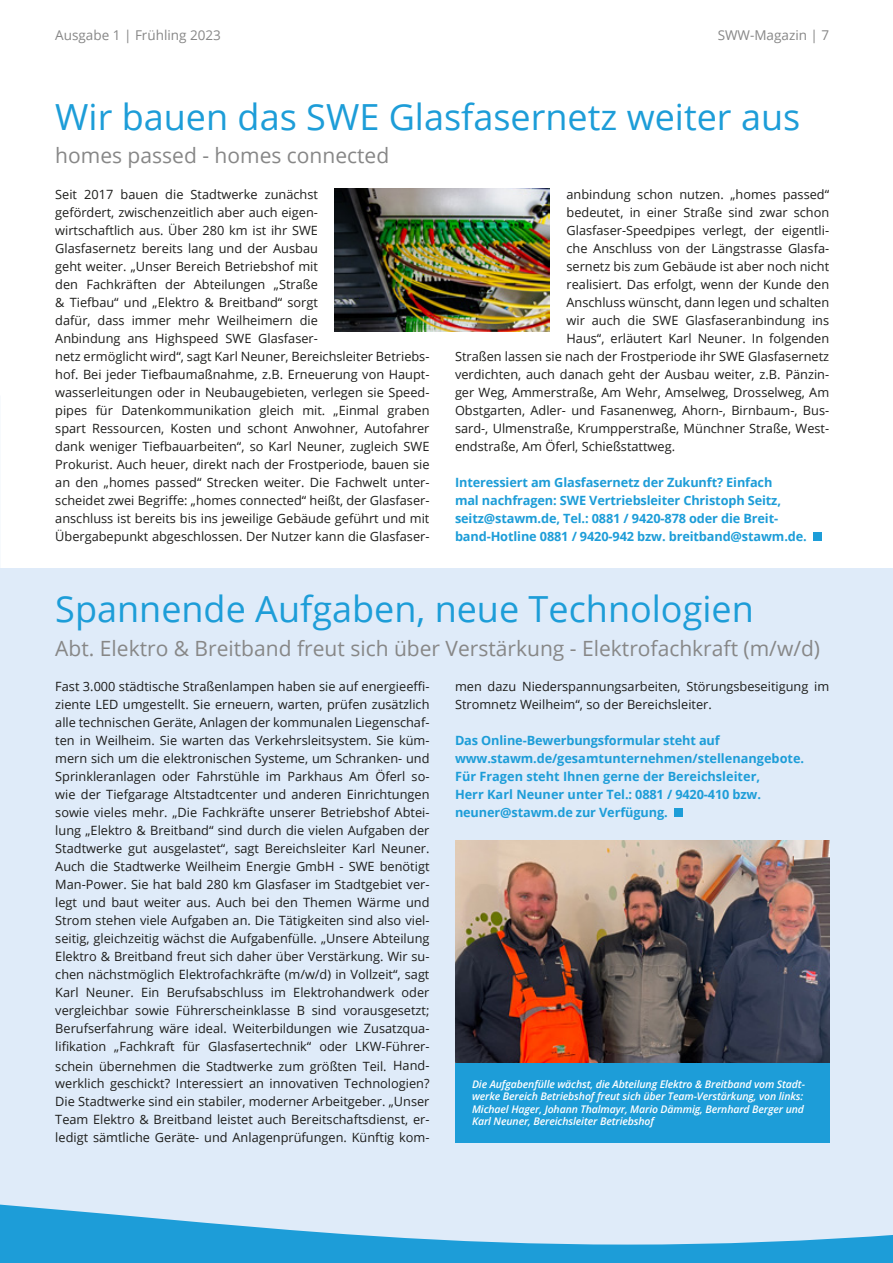
<style>
.page{position:relative;width:893px;height:1263px;background:#fff}
.page>*{position:absolute;margin:0;border:0;box-sizing:border-box;transform-origin:0 0}
.t1{font:36px "Open Sans";color:#1d9dd8}
.t2{font:21px "Open Sans";color:#878787}
.t3{font:13.5px "Open Sans";color:#878787}
.t4{font:12.75px/18px "Open Sans";color:#1d1d1b;text-align:justify}
.t5{font:700 12.75px/18px "Open Sans";letter-spacing:-.01em;color:#1d9dd8}
.t6{font:italic 600 10.5px/12.6px "Open Sans";letter-spacing:-.01em;color:#fff}
</style>
<div class="page">
<div style="left:0;top:569px;width:893px;height:694px;background:#dfebf9"></div>
<svg style="left:0;top:1204px;width:893px;height:59px;fill:#1d9dd8"></svg>
<img style="left:455px;top:840px;width:374px;height:222px">
<div style="left:674px;top:808px;width:9px;height:9px;background:#1d9dd8"></div>
<div style="left:455px;top:1062px;width:374px;height:80px;background:#1d9dd8"></div>
<div style="left:813px;top:532px;width:9px;height:9px;background:#1d9dd8"></div>
<img style="left:335px;top:189px;width:214px;height:143px">
<p class="t3" style="left:55px;top:26px;width:167px">Ausgabe 1 | Frühling 2023</p>
<p class="t3" style="left:718px;top:26px;width:113px">SWW-Magazin | 7</p>
<h1 class="t1" style="left:55px;top:92px;width:746px">Wir bauen das SWE Glasfasernetz weiter aus</h1>
<h2 class="t2" style="left:55px;top:141px;width:335px">homes passed - homes connected</h2>
<p class="t4" style="left:567px;top:185px;width:264px">anbindung schon nutzen. „homes passed“</p>
<p class="t4" style="left:567px;top:203px;width:264px">bedeutet, in einer Straße sind zwar schon</p>
<p class="t4" style="left:567px;top:221px;width:264px">Glasfaser-Speedpipes verlegt, der eigentli-</p>
<p class="t4" style="left:567px;top:239px;width:264px">che Anschluss von der Längstrasse Glasfa-</p>
<p class="t4" style="left:567px;top:257px;width:264px">sernetz bis zum Gebäude ist aber noch nicht</p>
<p class="t4" style="left:567px;top:275px;width:264px">realisiert. Das erfolgt, wenn der Kunde den</p>
<p class="t4" style="left:567px;top:293px;width:264px">Anschluss wünscht, dann legen und schalten</p>
<p class="t4" style="left:567px;top:311px;width:264px">wir auch die SWE Glasfaseranbindung ins</p>
<p class="t4" style="left:567px;top:329px;width:264px">Haus“, erläutert Karl Neuner. In folgenden</p>
<p class="t4" style="left:455px;top:347px;width:376px">Straßen lassen sie nach der Frostperiode ihr SWE Glasfasernetz</p>
<p class="t4" style="left:455px;top:365px;width:376px">verdichten, auch danach geht der Ausbau weiter, z.B. Pänzin-</p>
<p class="t4" style="left:455px;top:383px;width:376px">ger Weg, Ammerstraße, Am Wehr, Amselweg, Drosselweg, Am</p>
<p class="t4" style="left:455px;top:401px;width:376px">Obstgarten, Adler- und Fasanenweg, Ahorn-, Birnbaum-, Bus-</p>
<p class="t4" style="left:455px;top:419px;width:376px">sard-, Ulmenstraße, Krumpperstraße, Münchner Straße, West-</p>
<p class="t4" style="left:455px;top:437px;width:222px">endstraße, Am Öferl, Schießstattweg.</p>
<p class="t5" style="left:455px;top:473px;width:353px">Interessiert am Glasfasernetz der Zukunft? Einfach<br>mal nachfragen: SWE Vertriebsleiter Christoph Seitz, seitz@stawm.de, Tel.: 0881 / 9420-878 oder die Breit&shy;band-Hotline 0881 / 9420-942 bzw. breitband@stawm.de.</p>
<p class="t4" style="left:55px;top:185px;width:376px;text-align:left">Seit 2017 bauen die Stadtwerke zunächst<br>gefördert, zwischenzeitlich aber auch eigen-<br>wirtschaftlich aus. Über 280 km ist ihr SWE<br>Glasfasernetz bereits lang und der Ausbau<br>geht weiter. „Unser Bereich Betriebshof mit<br>den Fachkräften der Abteilungen „Straße<br>&amp; Tiefbau“ und „Elektro &amp; Breitband“ sorgt<br>dafür, dass immer mehr Weilheimern die<br>Anbindung ans Highspeed SWE Glasfaser-<br>netz ermöglicht wird“, sagt Karl Neuner, Bereichsleiter Betriebs&shy;hof. Bei jeder Tiefbaumaßnahme, z.B. Erneuerung von Haupt&shy;wasserleitungen oder in Neubaugebieten, verlegen sie Speed&shy;pipes für Datenkommunikation gleich mit. „Einmal graben spart Ressourcen, Kosten und schont Anwohner, Autofahrer dank weniger Tiefbauarbeiten“, so Karl Neuner, zugleich SWE Prokurist. Auch heuer, direkt nach der Frostperiode, bauen sie an den „homes passed“ Strecken weiter. Die Fachwelt unter&shy;scheidet zwei Begriffe: „homes connected“ heißt, der Glasfaser&shy;anschluss ist bereits bis ins jeweilige Gebäude geführt und mit Übergabepunkt abgeschlossen. Der Nutzer kann die Glasfaser-</p>
<h1 class="t1" style="left:55px;top:584px;width:700px">Spannende Aufgaben, neue Technologien</h1>
<h2 class="t2" style="left:55px;top:634px;width:766px">Abt. Elektro &amp; Breitband freut sich über Verstärkung - Elektrofachkraft (m/w/d)</h2>
<p class="t4" style="left:455px;top:677px;width:376px">men dazu Niederspannungsarbeiten, Störungsbeseitigung im<br>Stromnetz Weilheim“, so der Bereichsleiter.</p>
<p class="t5" style="left:455px;top:731px;width:351px">Das Online-Bewerbungsformular steht auf www.stawm.de/gesamtunternehmen/stellenangebote.<br>Für Fragen steht Ihnen gerne der Bereichsleiter,<br>Herr Karl Neuner unter Tel.: 0881 / 9420-410 bzw. neuner@stawm.de zur Verfügung.</p>
<p class="t4" style="left:55px;top:677px;width:376px">Fast 3.000 städtische Straßenlampen haben sie auf energieeffi&shy;ziente LED umgestellt. Sie erneuern, warten, prüfen zusätzlich alle technischen Geräte, Anlagen der kommunalen Liegenschaf&shy;ten in Weilheim. Sie warten das Verkehrsleitsystem. Sie küm&shy;mern sich um die elektronischen Systeme, um Schranken- und Sprinkleranlagen oder Fahrstühle im Parkhaus Am Öferl so&shy;wie der Tiefgarage Altstadtcenter und anderen Einrichtungen sowie vieles mehr. „Die Fachkräfte unserer Betriebshof Abtei&shy;lung „Elektro &amp; Breitband“ sind durch die vielen Aufgaben der Stadtwerke gut ausgelastet“, sagt Bereichsleiter Karl Neuner.<br>Auch die Stadtwerke Weilheim Energie GmbH - SWE benötigt Man-Power. Sie hat bald 280 km Glasfaser im Stadtgebiet ver&shy;legt und baut weiter aus. Auch bei den Themen Wärme und Strom stehen viele Aufgaben an. Die Tätigkeiten sind also viel&shy;seitig, gleichzeitig wächst die Aufgabenfülle. „Unsere Abteilung Elektro &amp; Breitband freut sich daher über Verstärkung. Wir su&shy;chen nächstmöglich Elektrofachkräfte (m/w/d) in Vollzeit“, sagt Karl Neuner. Ein Berufsabschluss im Elektrohandwerk oder vergleichbar sowie Führerscheinklasse B sind vorausgesetzt; Berufserfahrung wäre ideal. Weiterbildungen wie Zusatzqua&shy;lifikation „Fachkraft für Glasfasertechnik“ oder LKW-Führer-</p>
<p class="t4" style="left:55px;top:1056px;width:376px">schein übernehmen die Stadtwerke zum größten Teil. Hand&shy;werklich geschickt? Interessiert an innovativen Technologien?<br>Die Stadtwerke sind ein stabiler, moderner Arbeitgeber. „Unser Team Elektro &amp; Breitband leistet auch Bereitschaftsdienst, er&shy;ledigt sämtliche Geräte- und Anlagenprüfungen. Künftig kom-</p>
<p class="t6" style="left:472px;top:1077px;width:335px">Die Aufgabenfülle wächst, die Abteilung Elektro &amp; Breitband vom Stadt&shy;werke Bereich Betriebshof freut sich über Team-Verstärkung, von links:<br>Michael Hager, Johann Thalmayr, Mario Dämmig, Bernhard Berger und Karl Neuner, Bereichsleiter Betriebshof</p>
</div>
